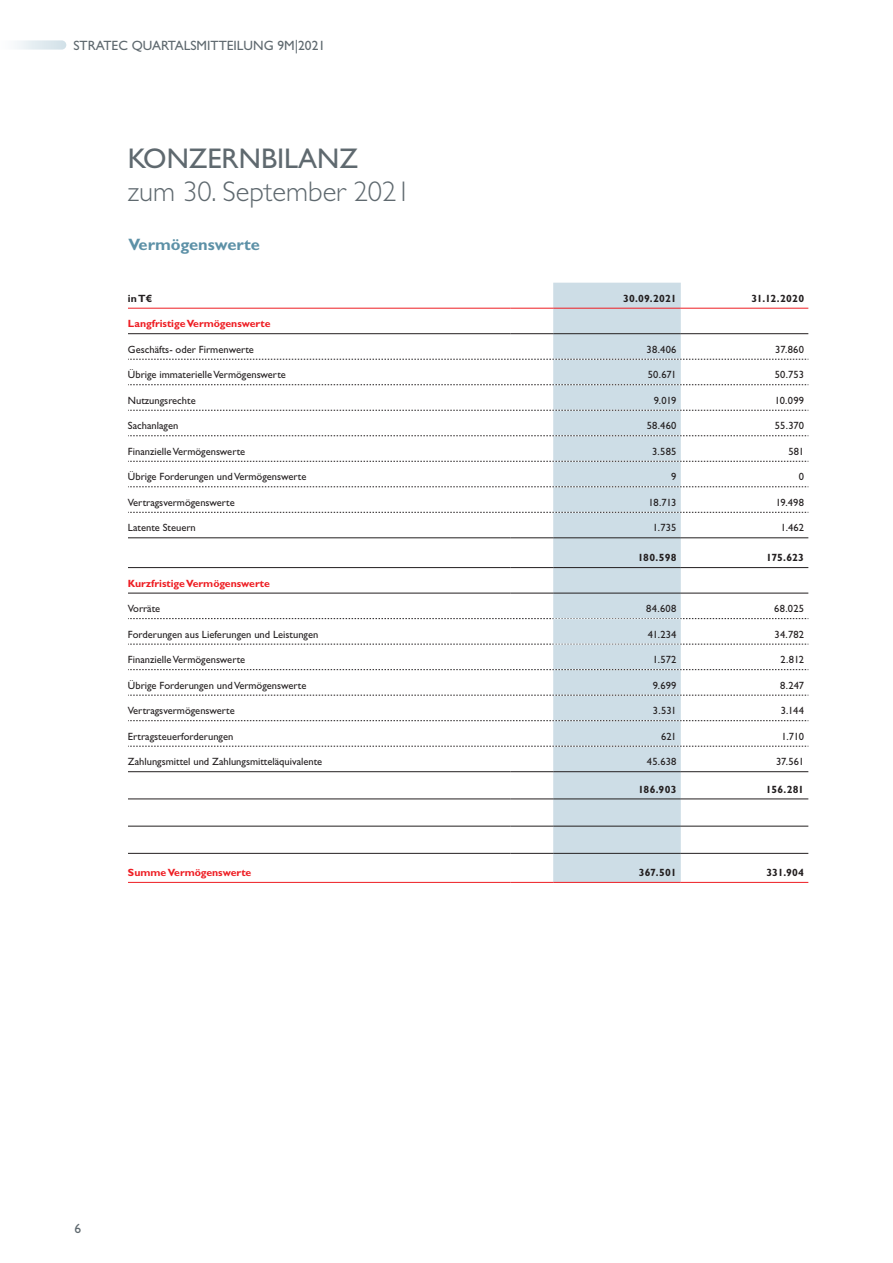
<style>
.page{position:relative;width:893px;height:1263px;background:#fff}
.page>*{position:absolute;margin:0;border:0;box-sizing:border-box;transform-origin:0 0}
.t1{font:300 28.5px "Gill Sans Std";color:#5f696f}
.t2{font:28.5px "Gill Sans Std";color:#5f696f}
.t3{font:700 16.5px "Gill Sans Std";color:#5d91a7}
.t4{font:13.5px "Gill Sans Std";color:#5f696f}
.t5{font:10.5px "Gill Sans Std";color:#231f20}
.t6{font:700 10.5px "Gill Sans Std";color:#ee1d23}
.t7{font:700 10.5px "Gill Sans Std";letter-spacing:.015em;color:#231f20}
</style>
<div class="page">
<div style="left:553px;top:283px;width:128px;height:599px;background:#cddde6"></div>
<svg style="left:128px;top:359px;width:681px;height:1px"></svg>
<svg style="left:128px;top:384px;width:681px;height:1px"></svg>
<svg style="left:128px;top:410px;width:681px;height:1px"></svg>
<svg style="left:128px;top:435px;width:681px;height:1px"></svg>
<svg style="left:128px;top:461px;width:681px;height:1px"></svg>
<svg style="left:128px;top:486px;width:681px;height:1px"></svg>
<svg style="left:128px;top:512px;width:681px;height:1px"></svg>
<svg style="left:128px;top:669px;width:681px;height:1px"></svg>
<svg style="left:128px;top:695px;width:681px;height:1px"></svg>
<svg style="left:128px;top:720px;width:681px;height:1px"></svg>
<svg style="left:128px;top:746px;width:681px;height:1px"></svg>
<hr style="left:128px;top:537px;width:383px;height:1px;background:#231f20">
<hr style="left:511px;top:537px;width:42px;height:1px;background:#231f20">
<hr style="left:553px;top:537px;width:128px;height:1px;background:#231f20">
<hr style="left:681px;top:537px;width:127px;height:1px;background:#231f20">
<hr style="left:128px;top:567px;width:383px;height:1px;background:#231f20">
<hr style="left:511px;top:567px;width:42px;height:1px;background:#231f20">
<hr style="left:553px;top:567px;width:128px;height:1px;background:#231f20">
<hr style="left:681px;top:567px;width:127px;height:1px;background:#231f20">
<hr style="left:128px;top:333px;width:383px;height:1px;background:#231f20">
<hr style="left:511px;top:333px;width:42px;height:1px;background:#231f20">
<hr style="left:553px;top:333px;width:128px;height:1px;background:#231f20">
<hr style="left:681px;top:333px;width:127px;height:1px;background:#231f20">
<hr style="left:128px;top:308px;width:383px;height:1px;background:#ee1d23">
<hr style="left:511px;top:308px;width:42px;height:1px;background:#ee1d23">
<hr style="left:553px;top:308px;width:128px;height:1px;background:#ee1d23">
<hr style="left:681px;top:308px;width:127px;height:1px;background:#ee1d23">
<hr style="left:128px;top:882px;width:383px;height:1px;background:#ee1d23">
<hr style="left:511px;top:882px;width:42px;height:1px;background:#ee1d23">
<hr style="left:553px;top:882px;width:128px;height:1px;background:#ee1d23">
<hr style="left:681px;top:882px;width:127px;height:1px;background:#ee1d23">
<hr style="left:128px;top:593px;width:383px;height:1px;background:#231f20">
<hr style="left:511px;top:593px;width:42px;height:1px;background:#231f20">
<hr style="left:553px;top:593px;width:128px;height:1px;background:#231f20">
<hr style="left:681px;top:593px;width:127px;height:1px;background:#231f20">
<hr style="left:128px;top:771px;width:383px;height:1px;background:#231f20">
<hr style="left:511px;top:771px;width:42px;height:1px;background:#231f20">
<hr style="left:553px;top:771px;width:128px;height:1px;background:#231f20">
<hr style="left:681px;top:771px;width:127px;height:1px;background:#231f20">
<hr style="left:128px;top:798px;width:383px;height:1px;background:#231f20">
<hr style="left:511px;top:798px;width:42px;height:1px;background:#231f20">
<hr style="left:553px;top:798px;width:128px;height:1px;background:#231f20">
<hr style="left:681px;top:798px;width:127px;height:1px;background:#231f20">
<hr style="left:128px;top:826px;width:383px;height:1px;background:#231f20">
<hr style="left:511px;top:826px;width:42px;height:1px;background:#231f20">
<hr style="left:553px;top:826px;width:128px;height:1px;background:#231f20">
<hr style="left:681px;top:826px;width:127px;height:1px;background:#231f20">
<hr style="left:128px;top:853px;width:383px;height:1px;background:#231f20">
<hr style="left:511px;top:853px;width:42px;height:1px;background:#231f20">
<hr style="left:553px;top:853px;width:128px;height:1px;background:#231f20">
<hr style="left:681px;top:853px;width:127px;height:1px;background:#231f20">
<svg style="left:128px;top:618px;width:681px;height:1px"></svg>
<svg style="left:128px;top:644px;width:681px;height:1px"></svg>
<svg style="left:17px;top:40px;width:49px;height:10px"></svg>
<p class="t4" style="left:73px;top:37px;width:253px">STRATEC QUARTALSMITTEILUNG 9M|2021</p>
<h1 class="t2" style="left:128px;top:142px;width:231px">KONZERNBILANZ</h1>
<h1 class="t1" style="left:128px;top:175px;width:284px">zum 30. September 2021</h1>
<h2 class="t3" style="left:128px;top:235px;width:133px">Vermögenswerte</h2>
<p class="t7" style="left:128px;top:292px;width:26px">in T€</p>
<p class="t7" style="left:623px;top:292px;width:55px">30.09.2021</p>
<p class="t7" style="left:751px;top:292px;width:54px">31.12.2020</p>
<p class="t6" style="left:128px;top:318px;width:144px">Langfristige Vermögenswerte</p>
<p class="t5" style="left:128px;top:343px;width:127px">Geschäfts- oder Firmenwerte</p>
<p class="t5" style="left:646px;top:343px;width:32px">38.406</p>
<p class="t5" style="left:775px;top:343px;width:30px">37.860</p>
<p class="t5" style="left:128px;top:369px;width:159px">Übrige immaterielle Vermögenswerte</p>
<p class="t5" style="left:648px;top:369px;width:30px">50.671</p>
<p class="t5" style="left:775px;top:369px;width:31px">50.753</p>
<p class="t5" style="left:128px;top:394px;width:69px">Nutzungsrechte</p>
<p class="t5" style="left:654px;top:394px;width:24px">9.019</p>
<p class="t5" style="left:775px;top:394px;width:31px">10.099</p>
<p class="t5" style="left:128px;top:420px;width:52px">Sachanlagen</p>
<p class="t5" style="left:647px;top:420px;width:31px">58.460</p>
<p class="t5" style="left:775px;top:420px;width:31px">55.370</p>
<p class="t5" style="left:128px;top:445px;width:119px">Finanzielle Vermögenswerte</p>
<p class="t5" style="left:652px;top:445px;width:26px">3.585</p>
<p class="t5" style="left:788px;top:445px;width:17px">581</p>
<p class="t5" style="left:128px;top:471px;width:180px">Übrige Forderungen und Vermögenswerte</p>
<p class="t5" style="left:671px;top:471px;width:7px">9</p>
<p class="t5" style="left:799px;top:471px;width:7px">0</p>
<p class="t5" style="left:128px;top:496px;width:108px">Vertragsvermögenswerte</p>
<p class="t5" style="left:648px;top:496px;width:30px">18.713</p>
<p class="t5" style="left:776px;top:496px;width:30px">19.498</p>
<p class="t5" style="left:128px;top:522px;width:69px">Latente Steuern</p>
<p class="t5" style="left:653px;top:522px;width:25px">1.735</p>
<p class="t5" style="left:781px;top:522px;width:25px">1.462</p>
<p class="t7" style="left:638px;top:551px;width:40px">180.598</p>
<p class="t7" style="left:766px;top:551px;width:40px">175.623</p>
<p class="t6" style="left:128px;top:577px;width:144px">Kurzfristige Vermögenswerte</p>
<p class="t5" style="left:128px;top:603px;width:34px">Vorräte</p>
<p class="t5" style="left:646px;top:603px;width:32px">84.608</p>
<p class="t5" style="left:774px;top:603px;width:31px">68.025</p>
<p class="t5" style="left:128px;top:628px;width:192px">Forderungen aus Lieferungen und Leistungen</p>
<p class="t5" style="left:648px;top:628px;width:30px">41.234</p>
<p class="t5" style="left:774px;top:628px;width:31px">34.782</p>
<p class="t5" style="left:128px;top:654px;width:119px">Finanzielle Vermögenswerte</p>
<p class="t5" style="left:653px;top:654px;width:25px">1.572</p>
<p class="t5" style="left:780px;top:654px;width:25px">2.812</p>
<p class="t5" style="left:128px;top:679px;width:180px">Übrige Forderungen und Vermögenswerte</p>
<p class="t5" style="left:653px;top:679px;width:25px">9.699</p>
<p class="t5" style="left:780px;top:679px;width:25px">8.247</p>
<p class="t5" style="left:128px;top:705px;width:108px">Vertragsvermögenswerte</p>
<p class="t5" style="left:653px;top:705px;width:25px">3.531</p>
<p class="t5" style="left:781px;top:705px;width:25px">3.144</p>
<p class="t5" style="left:128px;top:730px;width:107px">Ertragsteuerforderungen</p>
<p class="t5" style="left:661px;top:730px;width:17px">621</p>
<p class="t5" style="left:781px;top:730px;width:24px">1.710</p>
<p class="t5" style="left:128px;top:756px;width:196px">Zahlungsmittel und Zahlungsmitteläquivalente</p>
<p class="t5" style="left:647px;top:756px;width:31px">45.638</p>
<p class="t5" style="left:776px;top:756px;width:30px">37.561</p>
<p class="t7" style="left:638px;top:783px;width:40px">186.903</p>
<p class="t7" style="left:766px;top:783px;width:40px">156.281</p>
<p class="t6" style="left:128px;top:866px;width:125px">Summe Vermögenswerte</p>
<p class="t7" style="left:639px;top:866px;width:39px">367.501</p>
<p class="t7" style="left:766px;top:866px;width:39px">331.904</p>
<p class="t4" style="left:74px;top:1220px;width:8px">6</p>
</div>
